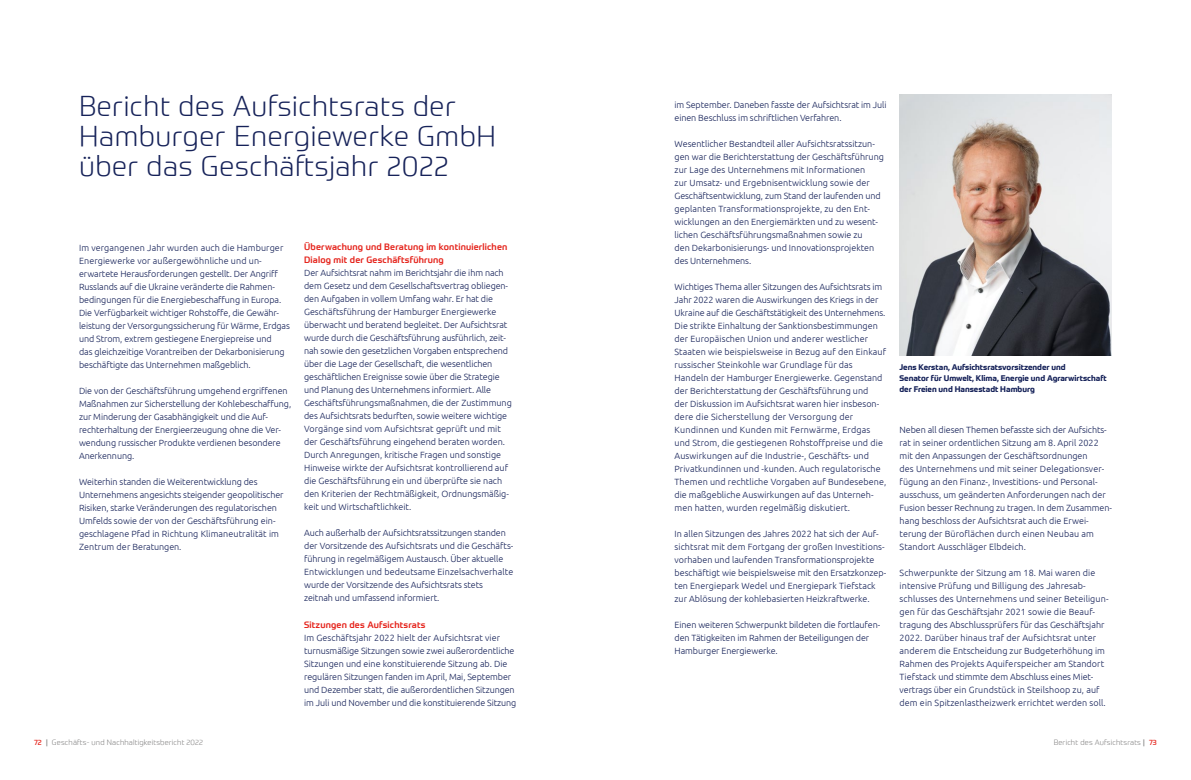
<style>
.page{position:relative;width:1191px;height:780px;background:#fff}
.page>*{position:absolute;margin:0;border:0;box-sizing:border-box;transform-origin:0 0}
.t1{font:300 28px/30px "Prometo";letter-spacing:.02em;color:#162259}
.t2{font:300 9px/13px "Ubuntu";color:#162259}
.t3{font:500 9px/13px "Prometo";letter-spacing:.02em;color:#e5231b}
.t4{font:700 8px/11.3px "Prometo";color:#162259}
.t5{font:300 7.5px "Prometo";letter-spacing:.02em;color:#7c7b7b}
.s1{font-weight:400;color:#e5231b}
.s2{font-weight:400}
</style>
<div class="page">
<img style="left:899px;top:94px;width:213px;height:261px">
<h1 class="t1" style="left:79px;top:91px;width:418px">Bericht des Aufsichtsrats der<br>Hamburger Energiewerke GmbH über das Geschäftsjahr 2022</h1>
<p class="t2" style="left:674px;top:98px;width:213px">im September. Daneben fasste der Aufsichtsrat im Juli einen Beschluss im schriftlichen Verfahren.</p>
<p class="t2" style="left:674px;top:137px;width:211px">Wesentlicher Bestandteil aller Aufsichtsratssitzun&shy;gen war die Berichterstattung der Geschäftsführung zur Lage des Unternehmens mit Informationen<br>zur Umsatz- und Ergebnisentwicklung sowie der Geschäftsentwicklung, zum Stand der laufenden und geplanten Transformationsprojekte, zu den Ent&shy;wicklungen an den Energiemärkten und zu wesent&shy;lichen Geschäftsführungsmaßnahmen sowie zu<br>den Dekarbonisierungs- und Innovationsprojekten des Unternehmens.</p>
<p class="t2" style="left:674px;top:280px;width:213px">Wichtiges Thema aller Sitzungen des Aufsichtsrats im Jahr 2022 waren die Auswirkungen des Kriegs in der Ukraine auf die Geschäftstätigkeit des Unternehmens.<br>Die strikte Einhaltung der Sanktionsbestimmungen der Europäischen Union und anderer westlicher Staaten wie beispielsweise in Bezug auf den Einkauf russischer Steinkohle war Grundlage für das Handeln der Hamburger Energiewerke. Gegenstand der Berichterstattung der Geschäftsführung und<br>der Diskussion im Aufsichtsrat waren hier insbeson&shy;dere die Sicherstellung der Versorgung der Kundinnen und Kunden mit Fernwärme, Erdgas und Strom, die gestiegenen Rohstoffpreise und die Auswirkungen auf die Industrie-, Geschäfts- und Privatkundinnen und -kunden. Auch regulatorische Themen und rechtliche Vorgaben auf Bundesebene, die maßgebliche Auswirkungen auf das Unterneh&shy;men hatten, wurden regelmäßig diskutiert.</p>
<p class="t2" style="left:674px;top:526px;width:213px">In allen Sitzungen des Jahres 2022 hat sich der Auf&shy;sichtsrat mit dem Fortgang der großen Investitions&shy;vorhaben und laufenden Transformationsprojekte beschäftigt wie beispielsweise mit den Ersatzkonzep&shy;ten Energiepark Wedel und Energiepark Tiefstack zur Ablösung der kohlebasierten Heizkraftwerke.</p>
<p class="t2" style="left:674px;top:617px;width:207px">Einen weiteren Schwerpunkt bildeten die fortlaufen&shy;den Tätigkeiten im Rahmen der Beteiligungen der<br>Hamburger Energiewerke.</p>
<p class="t3" style="left:304px;top:240px;width:205px">Überwachung und Beratung im kontinuierlichen<br>Dialog mit der Geschäftsführung</p>
<p class="t2" style="left:304px;top:266px;width:209px">Der Aufsichtsrat nahm im Berichtsjahr die ihm nach dem Gesetz und dem Gesellschaftsvertrag obliegen&shy;den Aufgaben in vollem Umfang wahr. Er hat die Geschäftsführung der Hamburger Energiewerke überwacht und beratend begleitet. Der Aufsichtsrat wurde durch die Geschäftsführung ausführlich, zeit&shy;nah sowie den gesetzlichen Vorgaben entsprechend über die Lage der Gesellschaft, die wesentlichen geschäftlichen Ereignisse sowie über die Strategie und Planung des Unternehmens informiert. Alle Geschäftsführungsmaßnahmen, die der Zustimmung des Aufsichtsrats bedurften, sowie weitere wichtige Vorgänge sind vom Aufsichtsrat geprüft und mit der Geschäftsführung eingehend beraten worden.<br>Durch Anregungen, kritische Fragen und sonstige Hinweise wirkte der Aufsichtsrat kontrollierend auf die Geschäftsführung ein und überprüfte sie nach den Kriterien der Rechtmäßigkeit, Ordnungsmäßig&shy;keit und Wirtschaftlichkeit.</p>
<p class="t2" style="left:304px;top:526px;width:211px">Auch außerhalb der Aufsichtsratssitzungen standen der Vorsitzende des Aufsichtsrats und die Geschäfts&shy;führung in regelmäßigem Austausch. Über aktuelle Entwicklungen und bedeutsame Einzelsachverhalte wurde der Vorsitzende des Aufsichtsrats stets zeitnah und umfassend informiert.</p>
<p class="t3" style="left:304px;top:617px;width:123px">Sitzungen des Aufsichtsrats</p>
<p class="t2" style="left:304px;top:630px;width:214px">Im Geschäftsjahr 2022 hielt der Aufsichtsrat vier turnusmäßige Sitzungen sowie zwei außerordentliche Sitzungen und eine konstituierende Sitzung ab. Die regulären Sitzungen fanden im April, Mai, September und Dezember statt, die außerordentlichen Sitzungen im Juli und November und die konstituierende Sitzung</p>
<p class="t2" style="left:79px;top:240px;width:212px">Im vergangenen Jahr wurden auch die Hamburger Energiewerke vor außergewöhnliche und un&shy;erwartete Herausforderungen gestellt. Der Angriff Russlands auf die Ukraine veränderte die Rahmen&shy;bedingungen für die Energiebeschaffung in Europa.<br>Die Verfügbarkeit wichtiger Rohstoffe, die Gewähr&shy;leistung der Versorgungssicherung für Wärme, Erdgas und Strom, extrem gestiegene Energiepreise und<br>das gleichzeitige Vorantreiben der Dekarbonisierung beschäftigte das Unternehmen maßgeblich.</p>
<p class="t2" style="left:79px;top:383px;width:214px">Die von der Geschäftsführung umgehend ergriffenen Maßnahmen zur Sicherstellung der Kohlebeschaffung, zur Minderung der Gasabhängigkeit und die Auf&shy;rechterhaltung der Energieerzeugung ohne die Ver&shy;wendung russischer Produkte verdienen besondere Anerkennung.</p>
<p class="t2" style="left:79px;top:474px;width:206px">Weiterhin standen die Weiterentwicklung des Unternehmens angesichts steigender geopolitischer Risiken, starke Veränderungen des regulatorischen Umfelds sowie der von der Geschäftsführung ein&shy;geschlagene Pfad in Richtung Klimaneutralität im Zentrum der Beratungen.</p>
<p class="t4" style="left:899px;top:361px;width:209px">Jens Kerstan, Aufsichtsratsvorsitzender und<br>Senator für Umwelt, Klima, Energie und Agrarwirtschaft der Freien und Hansestadt Hamburg</p>
<p class="t2" style="left:899px;top:422px;width:214px">Neben all diesen Themen befasste sich der Aufsichts&shy;rat in seiner ordentlichen Sitzung am 8. April 2022 mit den Anpassungen der Geschäftsordnungen<br>des Unternehmens und mit seiner Delegationsver&shy;fügung an den Finanz-, Investitions- und Personal&shy;ausschuss, um geänderten Anforderungen nach der Fusion besser Rechnung zu tragen. In dem Zusammen&shy;hang beschloss der Aufsichtsrat auch die Erwei&shy;terung der Büroflächen durch einen Neubau am Standort Ausschläger Elbdeich.</p>
<p class="t2" style="left:899px;top:565px;width:210px">Schwerpunkte der Sitzung am 18. Mai waren die intensive Prüfung und Billigung des Jahresab&shy;schlusses des Unternehmens und seiner Beteiligun&shy;gen für das Geschäftsjahr 2021 sowie die Beauf&shy;tragung des Abschlussprüfers für das Geschäftsjahr 2022. Darüber hinaus traf der Aufsichtsrat unter anderem die Entscheidung zur Budgeterhöhung im Rahmen des Projekts Aquiferspeicher am Standort Tiefstack und stimmte dem Abschluss eines Miet&shy;vertrags über ein Grundstück in Steilshoop zu, auf dem ein Spitzenlastheizwerk errichtet werden soll.</p>
<p class="t5" style="left:34px;top:737px;width:171px"><span class="s1">72</span> <span class="s2">|</span> Geschäfts- und Nachhaltigkeitsbericht 2022</p>
<p class="t5" style="left:1053px;top:737px;width:105px">Bericht des Aufsichtsrats <span class="s2">|</span> <span class="s1">73</span></p>
</div>
